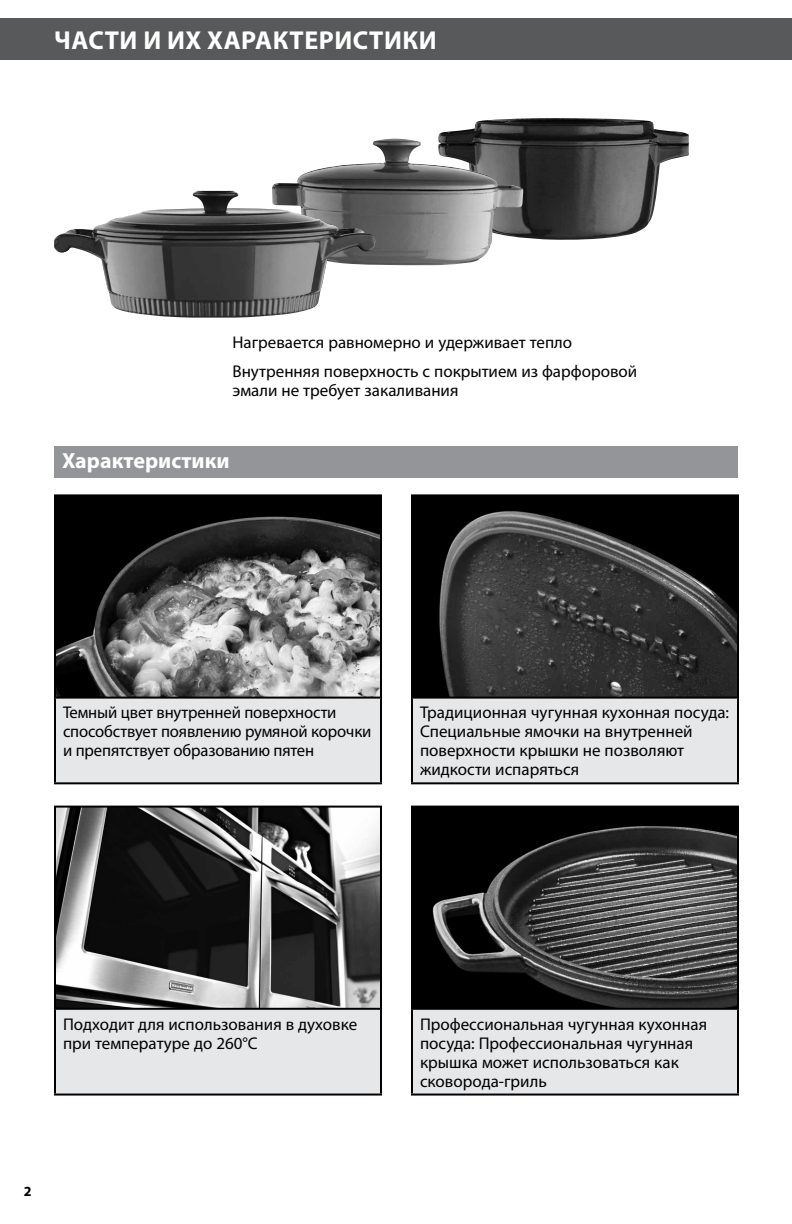
<style>
.page{position:relative;width:792px;height:1224px;background:#fff}
.page>*{position:absolute;margin:0;border:0;box-sizing:border-box;transform-origin:0 0}
.t1{font:700 26px "Myriad Pro";letter-spacing:.02em;color:#fff}
.t2{font:700 22px "Myriad Pro";color:#fff}
.t3{font:17px/19px "Myriad Pro";color:#000}
.t4{font:700 14px "Myriad Pro";color:#000}
</style>
<div class="page">
<div style="left:0;top:18px;width:792px;height:42px;background:#58595b"></div>
<div style="left:54px;top:446px;width:684px;height:32px;background:#939598"></div>
<img style="left:438px;top:118px;width:251px;height:122px">
<img style="left:57px;top:497px;width:322px;height:200px">
<div style="left:54px;top:494px;width:328px;height:210px;border:2px solid #000"></div>
<img style="left:57px;top:809px;width:322px;height:199px">
<div style="left:54px;top:806px;width:328px;height:210px;border:2px solid #000"></div>
<img style="left:414px;top:497px;width:322px;height:200px">
<div style="left:411px;top:494px;width:328px;height:210px;border:2px solid #000"></div>
<img style="left:414px;top:809px;width:322px;height:199px">
<div style="left:411px;top:806px;width:328px;height:210px;border:2px solid #000"></div>
<div style="left:55px;top:698px;width:326px;height:85px;background:#e6e7e8"></div>
<hr style="left:54px;top:697px;width:328px;height:2px;background:#000">
<hr style="left:54px;top:699px;width:2px;height:83px;background:#000">
<hr style="left:380px;top:699px;width:2px;height:83px;background:#000">
<hr style="left:54px;top:782px;width:328px;height:2px;background:#000">
<div style="left:55px;top:1009px;width:326px;height:86px;background:#e6e7e8"></div>
<hr style="left:54px;top:1008px;width:328px;height:2px;background:#000">
<hr style="left:54px;top:1010px;width:2px;height:84px;background:#000">
<hr style="left:380px;top:1010px;width:2px;height:84px;background:#000">
<hr style="left:54px;top:1094px;width:328px;height:2px;background:#000">
<div style="left:412px;top:698px;width:326px;height:85px;background:#e6e7e8"></div>
<hr style="left:411px;top:697px;width:328px;height:2px;background:#000">
<hr style="left:411px;top:699px;width:2px;height:83px;background:#000">
<hr style="left:737px;top:699px;width:2px;height:83px;background:#000">
<hr style="left:411px;top:782px;width:328px;height:2px;background:#000">
<div style="left:412px;top:1009px;width:326px;height:86px;background:#e6e7e8"></div>
<hr style="left:411px;top:1008px;width:328px;height:2px;background:#000">
<hr style="left:411px;top:1010px;width:2px;height:84px;background:#000">
<hr style="left:737px;top:1010px;width:2px;height:84px;background:#000">
<hr style="left:411px;top:1094px;width:328px;height:2px;background:#000">
<img style="left:272px;top:138px;width:252px;height:127px">
<img style="left:54px;top:191px;width:322px;height:127px">
<h1 class="t1" style="left:54px;top:23px;width:384px">ЧАСТИ И ИХ ХАРАКТЕРИСТИКИ</h1>
<p class="t3" style="left:232px;top:327px;width:406px;line-height:29px">Нагревается равномерно и удерживает тепло<br>Внутренняя поверхность с покрытием из фарфоровой</p>
<p class="t3" style="left:232px;top:380px;width:228px">эмали не требует закаливания</p>
<p class="t2" style="left:62px;top:447px;width:169px">Характеристики</p>
<p class="t3" style="left:63px;top:703px;width:310px">Темный цвет внутренней поверхности способствует появлению румяной корочки и препятствует образованию пятен</p>
<p class="t3" style="left:420px;top:703px;width:311px">Традиционная чугунная кухонная посуда:<br>Специальные ямочки на внутренней поверхности крышки не позволяют жидкости испаряться</p>
<p class="t3" style="left:63px;top:1014px;width:296px">Подходит для использования в духовке при температуре до 260°C</p>
<p class="t4" style="left:24px;top:1182px;width:9px">2</p>
<p class="t3" style="left:420px;top:1014px;width:289px">Профессиональная чугунная кухонная посуда: Профессиональная чугунная крышка может использоваться как сковорода-гриль</p>
</div>
